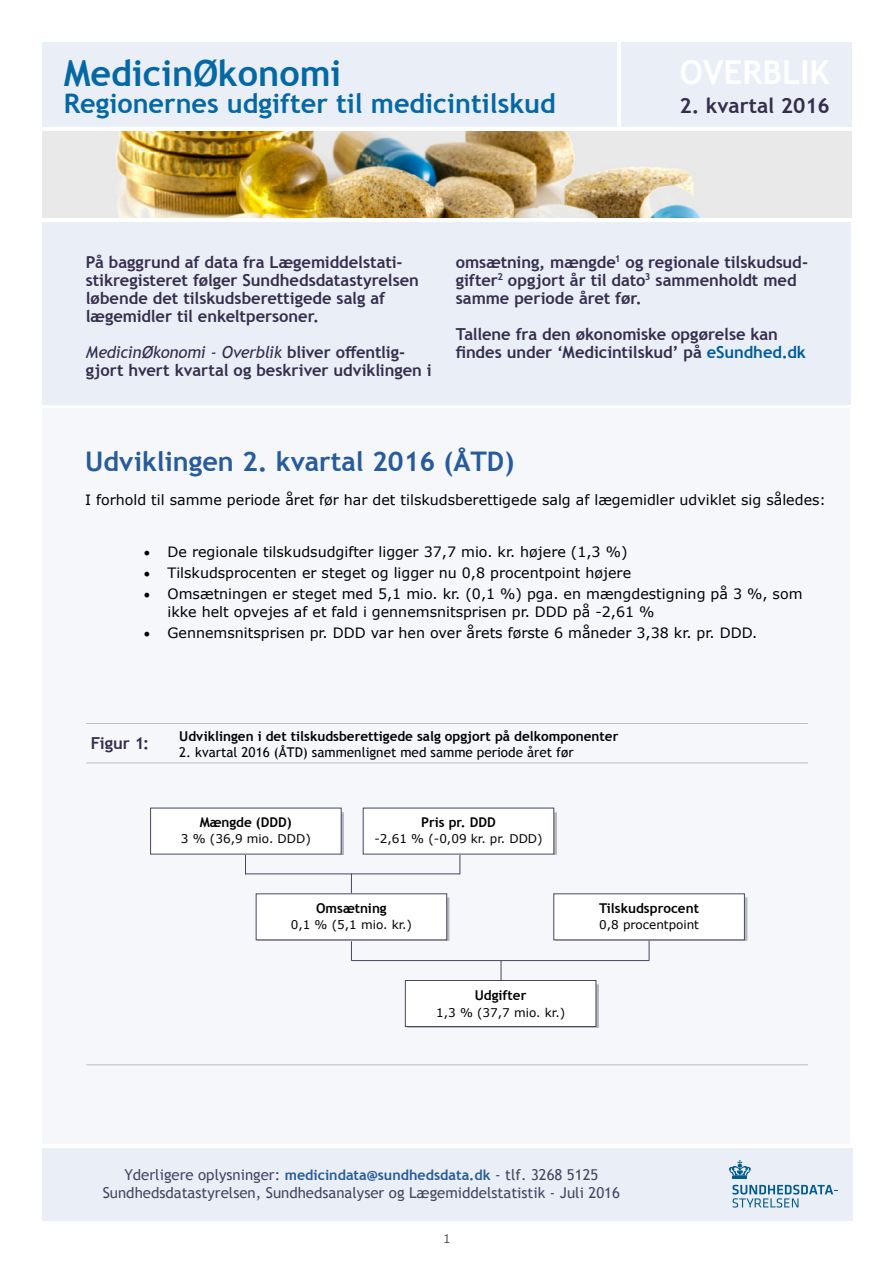
<style>
.page{position:relative;width:893px;height:1263px;background:#fff}
.page>*{position:absolute;margin:0;border:0;box-sizing:border-box;transform-origin:0 0}
.t1{font:700 36px "Trebuchet MS";color:#0468a5}
.t2{font:700 33px "Trebuchet MS";color:#fff}
.t3{font:700 27px "Trebuchet MS";color:#0468a5}
.t4{font:700 27px "Trebuchet MS";color:#275b9b}
.t5{font:700 21px "Trebuchet MS";color:#352d4d}
.t6{font:700 16.5px/18px "Trebuchet MS";letter-spacing:-.005em;color:#352d4d}
.t7{font:15px/18px "Trebuchet MS";color:#484564;text-align:center}
.t8{font:14.25px/18px "Verdana";color:#000}
.t9{font:700 13.5px "Trebuchet MS";color:#000}
.t10{font:13.5px "Trebuchet MS";color:#000}
.t11{font:12px "Verdana";color:#000}
.t12{font:12px "Verdana";color:#575756}
.s1{font-weight:400;font-style:italic}
.s2{color:#015c9c}
.s3{font-family:"Minion Pro";font-size:18px}
.s4{font-weight:700;font-size:14.25px;color:#275b9b}
</style>
<div class="page">
<div style="left:43px;top:409px;width:807px;height:735px;background:#f5f7fb"></div>
<div style="left:43px;top:1148px;width:637px;height:72px;background:#eaeef6"></div>
<div style="left:663px;top:1148px;width:190px;height:72px;background:#eaeef6"></div>
<svg style="left:732px;top:1185px;width:105px;height:22px"></svg>
<hr style="left:733px;top:1176px;width:14px;height:3px;background:#015b8e">
<svg style="left:729px;top:1160px;width:22px;height:16px"></svg>
<div style="left:43px;top:43px;width:574px;height:84px;background:#eaeef6"></div>
<div style="left:621px;top:43px;width:230px;height:84px;background:#eaeef6"></div>
<div style="left:43px;top:222px;width:808px;height:182px;background:#eaeef6"></div>
<img style="left:43px;top:131px;width:808px;height:86px">
<hr style="left:86px;top:723px;width:722px;height:1px;background:#000">
<hr style="left:86px;top:763px;width:722px;height:1px;background:#000">
<div style="left:555px;top:897px;width:192px;height:44px;background:#000;opacity:.25"></div>
<div style="left:554px;top:894px;width:190px;height:46px;background:#fff"></div>
<div style="left:257px;top:897px;width:192px;height:44px;background:#9c9ca6"></div>
<div style="left:256px;top:894px;width:191px;height:46px;background:#fff"></div>
<svg style="left:245px;top:855px;width:1px;height:18px"></svg>
<hr style="left:245px;top:873px;width:215px;height:1px;background:#484564">
<svg style="left:351px;top:874px;width:1px;height:19px"></svg>
<svg style="left:649px;top:941px;width:1px;height:19px"></svg>
<svg style="left:351px;top:941px;width:1px;height:20px"></svg>
<svg style="left:460px;top:855px;width:1px;height:19px"></svg>
<svg style="left:501px;top:961px;width:1px;height:19px"></svg>
<hr style="left:86px;top:1064px;width:722px;height:1px;background:#000">
<div style="left:152px;top:812px;width:192px;height:43px;background:#000;opacity:.25"></div>
<div style="left:151px;top:808px;width:190px;height:46px;background:#fff"></div>
<div style="left:364px;top:812px;width:192px;height:43px;background:#9695a1"></div>
<div style="left:363px;top:808px;width:191px;height:46px;background:#fff"></div>
<div style="left:407px;top:984px;width:192px;height:44px;background:#000;opacity:.25"></div>
<div style="left:405px;top:980px;width:191px;height:46px;background:#fff"></div>
<div style="left:405px;top:980px;width:191px;height:47px;border:1px solid #484564"></div>
<hr style="left:352px;top:960px;width:297px;height:1px;background:#484564">
<h1 class="t1" style="left:64px;top:51px;width:279px">MedicinØkonomi</h1>
<h3 class="t3" style="left:64px;top:87px;width:494px">Regionernes udgifter til medicintilskud</h3>
<h2 class="t2" style="left:680px;top:52px;width:152px">OVERBLIK</h2>
<p class="t5" style="left:680px;top:92px;width:152px">2. kvartal 2016</p>
<p class="t6" style="left:86px;top:253px;width:335px">På baggrund af data fra Lægemiddelstati&shy;stikregisteret følger Sundhedsdatastyrelsen løbende det tilskudsberettigede salg af lægemidler til enkeltpersoner.</p>
<p class="t6" style="left:86px;top:343px;width:348px"><span class="s1">MedicinØkonomi - Overblik</span> bliver offentlig&shy;gjort hvert kvartal og beskriver udviklingen i</p>
<p class="t6" style="left:456px;top:253px;width:354px">omsætning, mængde<sup>1</sup> og regionale tilskudsud&shy;gifter<sup>2</sup> opgjort år til dato<sup>3</sup> sammenholdt med samme periode året før.</p>
<p class="t6" style="left:456px;top:325px;width:352px">Tallene fra den økonomiske opgørelse kan findes under ‘Medicintilskud’ på <span class="s2">eSundhed.dk</span></p>
<h3 class="t4" style="left:85px;top:445px;width:431px">Udviklingen 2. kvartal 2016 (ÅTD)</h3>
<p class="t8" style="left:85px;top:491px;width:742px">I forhold til samme periode året før har det tilskudsberettigede salg af lægemidler udviklet sig således:</p>
<p class="t8" style="left:144px;top:543px;width:485px"><span class="s3">•</span> De regionale tilskudsudgifter ligger 37,7 mio. kr. højere (1,3 %)</p>
<p class="t8" style="left:144px;top:564px;width:489px"><span class="s3">•</span> Tilskudsprocenten er steget og ligger nu 0,8 procentpoint højere</p>
<p class="t8" style="left:168px;top:585px;width:636px;text-indent:-24px"><span class="s3">•</span> Omsætningen er steget med 5,1 mio. kr. (0,1 %) pga. en mængdestigning på 3 %, som ikke helt opvejes af et fald i gennemsnitsprisen pr. DDD på -2,61 %</p>
<p class="t8" style="left:144px;top:624px;width:615px"><span class="s3">•</span> Gennemsnitsprisen pr. DDD var hen over årets første 6 måneder 3,38 kr. pr. DDD.</p>
<p class="t6" style="left:91px;top:734px;width:60px">Figur 1:</p>
<p class="t9" style="left:179px;top:728px;width:441px">Udviklingen i det tilskudsberettigede salg opgjort på delkomponenter</p>
<p class="t10" style="left:179px;top:744px;width:396px">2. kvartal 2016 (ÅTD) sammenlignet med samme periode året før</p>
<p class="t9" style="left:200px;top:814px;width:94px">Mængde (DDD)</p>
<p class="t11" style="left:181px;top:831px;width:131px">3 % (36,9 mio. DDD)</p>
<p class="t9" style="left:421px;top:814px;width:76px">Pris pr. DDD</p>
<p class="t11" style="left:374px;top:831px;width:170px">-2,61 % (-0,09 kr. pr. DDD)</p>
<p class="t9" style="left:316px;top:899px;width:72px">Omsætning</p>
<p class="t11" style="left:291px;top:916px;width:123px">0,1 % (5,1 mio. kr.)</p>
<p class="t9" style="left:475px;top:987px;width:53px">Udgifter</p>
<p class="t11" style="left:436px;top:1004px;width:130px">1,3 % (37,7 mio. kr.)</p>
<p class="t9" style="left:599px;top:899px;width:101px">Tilskudsprocent</p>
<p class="t11" style="left:599px;top:916px;width:101px">0,8 procentpoint</p>
<p class="t7" style="left:103px;top:1166px;width:519px">Yderligere oplysninger: <span class="s4">medicindata@sundhedsdata.dk</span> - tlf. 3268 5125<br>Sundhedsdatastyrelsen, Sundhedsanalyser og Lægemiddelstatistik - Juli 2016</p>
<p class="t12" style="left:443px;top:1231px;width:9px">1</p>
</div>
